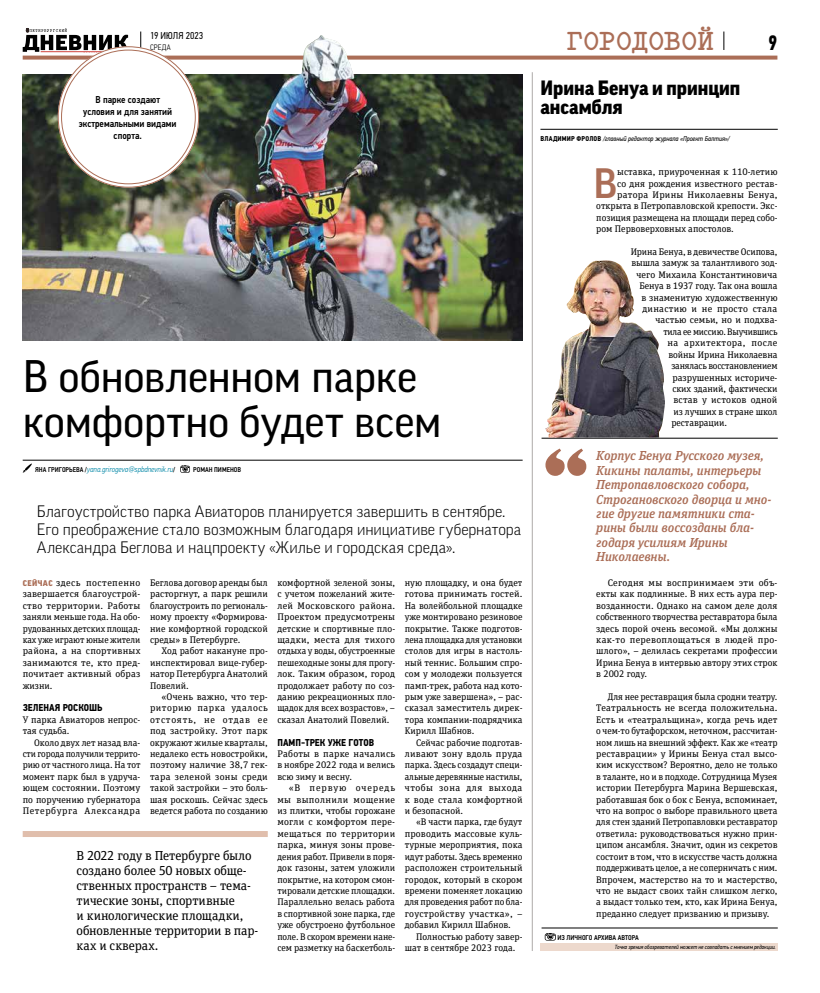
<style>
.page{position:relative;width:820px;height:993px;background:#fff}
.page>*{position:absolute;margin:0;border:0;box-sizing:border-box;transform-origin:0 0}
.t1{font:44px/45px "Good Pro";letter-spacing:-.005em;color:#000}
.t2{font:500 40.9px "Good Pro";color:#ab6e57}
.t3{font:700 26px "Elementa Pro";letter-spacing:.015em;color:#ab6e57}
.t4{font:700 21px "PF Din Text Cond Pro";color:#000;scale:.9 1}
.t5{font:900 20px/19px "Good Pro";color:#000}
.t6{font:300 16px/18px "Good Pro";color:#000}
.t7{font:italic 500 13px/14.4px "FF Unit Slab Pro";letter-spacing:-.01em;color:#ab6e57}
.t8{font:13px/15px "FF Unit Slab Pro";letter-spacing:-.005em;color:#000}
.t9{font:500 10px/12px "PF Din Text Cond Pro";color:#000;text-align:center}
.t10{font:700 10px "PF Din Text Cond Pro";color:#000}
.t11{font:10px "PF Din Text Cond Pro";letter-spacing:.005em;color:#000}
.t12{font:9.5px/11.4px "FF Unit Slab Pro";color:#000;text-align:justify}
.t13{font:9.5px "FF Unit Slab Pro";letter-spacing:-.02em;color:#000}
.t14{font:9.5px "FF Unit Slab Pro";letter-spacing:.02em;color:#000}
.t15{font:9.5px "FF Unit Slab Pro";letter-spacing:.025em;color:#000}
.t16{font:9.5px "FF Unit Slab Pro";letter-spacing:.035em;color:#000}
.t17{font:italic 300 8px "PF Din Text Cond Pro";color:#0086a6}
.t18{font:300 8px "PF Din Text Cond Pro";letter-spacing:.03em;color:#000}
.t19{font:italic 7px "PF Din Text Cond Pro";letter-spacing:-.01em;color:#000}
.t20{font:500 7px "PF Din Text Cond Pro";color:#000}
.t21{font:italic 6px "PF Din Text Cond Pro";letter-spacing:-.01em;color:#000}
.s1{font-weight:500;font-style:normal;font-size:7px;color:#000}
.s2{font-family:"Good Pro";font-weight:900;font-size:8px;color:#ab6e57}
.s3{font-weight:700;font-style:normal}
</style>
<div class="page">
<svg style="left:23px;top:28px;width:105px;height:24px"></svg>
<hr style="left:531px;top:72px;width:1px;height:878px;background:#adaaa9">
<hr style="left:540px;top:129px;width:237px;height:1px;background:#000">
<svg style="left:545px;top:448px;width:41px;height:27px"></svg>
<hr style="left:541px;top:437px;width:236px;height:1px;background:#000">
<div style="left:540px;top:943px;width:237px;height:7px;background:#edd9cd"></div>
<img style="left:545px;top:260px;width:119px;height:177px">
<hr style="left:541px;top:927px;width:236px;height:1px;background:#000">
<svg style="left:544px;top:933px;width:11px;height:7px"></svg>
<img style="left:23px;top:75px;width:499px;height:265px">
<hr style="left:23px;top:460px;width:499px;height:1px;background:#000">
<svg style="left:23px;top:463px;width:9px;height:9px"></svg>
<svg style="left:180px;top:465px;width:10px;height:7px"></svg>
<div style="left:23px;top:830px;width:245px;height:6px;background:#e0beac"></div>
<svg style="left:723px;top:32px;width:1px;height:18px"></svg>
<svg style="left:140px;top:32px;width:1px;height:15px"></svg>
<svg style="left:23px;top:56px;width:754px;height:4px;background:#b37d68"></svg>
<div style="left:60px;top:48px;width:137px;height:137px;background:#fff;border-radius:50%"></div>
<img style="left:276px;top:35px;width:101px;height:86px">
<p class="t11" style="left:150px;top:29px;width:55px">19 ИЮЛЯ 2023</p>
<p class="t18" style="left:150px;top:43px;width:22px">СРЕДА</p>
<p class="t9" style="left:79px;top:93px;width:99px">В парке создают условия и для занятий экстремальными видами спорта.</p>
<h1 class="t1" style="left:23px;top:353px;width:420px">В обновленном парке комфортно будет всем</h1>
<p class="t17" style="left:35px;top:464px;width:142px"><span class="s1">ЯНА ГРИГОРЬЕВА /</span>yana.grirogeva@spbdnevnik.ru<span class="s1">/</span></p>
<p class="t20" style="left:193px;top:465px;width:49px">РОМАН ПИМЕНОВ</p>
<h3 class="t6" style="left:37px;top:502px;width:485px">Благоустройство парка Авиаторов планируется завершить в сентябре.<br>Его преображение стало возможным благодаря инициативе губернатора<br>Александра Беглова и нацпроекту «Жилье и городская среда».</h3>
<p class="t12" style="left:23px;top:576px;width:119px"><span class="s2">СЕЙЧАС</span> здесь постепенно завершается благоустрой‑ ство территории. Работы заняли меньше года. На обо‑ рудованных детских площад‑ ках уже играют юные жители района, а на спортивных занимаются те, кто пред‑ почитает активный образ жизни.</p>
<p class="t10" style="left:23px;top:702px;width:81px">ЗЕЛЕНАЯ РОСКОШЬ</p>
<p class="t12" style="left:23px;top:713px;width:118px">У парка Авиаторов непрос&shy;тая судьба.</p>
<p class="t12" style="left:23px;top:736px;width:119px;text-indent:11px">Около двух лет назад вла‑ сти города получили террито‑ рию от частного лица. На тот момент парк был в удруча‑ ющем состоянии. Поэтому по поручению губернатора Петербурга Александра</p>
<p class="t12" style="left:150px;top:576px;width:119px">Беглова договор аренды был расторгнут, а парк решили благоустроить по региональ‑ ному проекту «Формирова‑ ние комфортной городской среды» в Петербурге.</p>
<p class="t12" style="left:150px;top:644px;width:119px;text-indent:11px">Ход работ накануне про‑ инспектировал вице-губер‑ натор Петербурга Анатолий Повелий.</p>
<p class="t12" style="left:150px;top:690px;width:119px;text-indent:11px">«Очень важно, что тер‑ риторию парка удалось отстоять, не отдав ее под застройку. Этот парк окружают жилые кварталы, недалеко есть новостройки, поэтому наличие 38,7 гек‑ тара зеленой зоны среди такой застройки – это боль‑ шая роскошь. Сейчас здесь ведется работа по созданию</p>
<h3 class="t8" style="left:77px;top:847px;width:183px">В 2022 году в Петербурге было создано более 50 новых обще‑ ственных пространств – тема‑ тические зоны, спортивные<br>и кинологические площадки, обновленные территории в пар‑ ках и скверах.</h3>
<p class="t12" style="left:277px;top:576px;width:119px">комфортной зеленой зоны, с учетом пожеланий жите‑ лей Московского района.<br>Проектом предусмотрены детские и спортивные пло‑ щадки, места для тихого отдыха у воды, обустроенные пешеходные зоны для прогу‑ лок. Таким образом, город продолжает работу по соз‑ данию рекреационных пло‑ щадок для всех возрастов», – сказал Анатолий Повелий.</p>
<p class="t10" style="left:277px;top:736px;width:98px">ПАМП-ТРЕК УЖЕ ГОТОВ</p>
<p class="t12" style="left:277px;top:747px;width:119px">Работы в парке начались в ноябре 2022 года и велись всю зиму и весну.</p>
<p class="t12" style="left:277px;top:781px;width:119px;text-indent:11px">«В первую очередь мы выполнили мощение из плитки, чтобы горожане могли с комфортом пере‑ мещаться по территории парка, минуя зоны прове‑ дения работ. Привели в поря‑ док газоны, затем уложили покрытие, на котором смон‑ тировали детские площадки.<br>Параллельно велась работа в спортивной зоне парка, где уже обустроено футбольное поле. В скором времени нане‑ сем разметку на баскетболь‑</p>
<p class="t12" style="left:404px;top:576px;width:119px">ную площадку, и она будет готова принимать гостей.<br>На волейбольной площадке уже монтировано резиновое покрытие. Также подготов‑ лена площадка для установки столов для игры в настоль‑ ный теннис. Большим спро‑ сом у молодежи пользуется памп-трек, работа над кото‑ рым уже завершена», – рас‑ сказал заместитель дирек‑ тора компании-подрядчика Кирилл Шабнов.</p>
<p class="t12" style="left:404px;top:736px;width:119px;text-indent:11px">Сейчас рабочие подготав‑ ливают зону вдоль пруда парка. Здесь создадут специ‑ альные деревянные настилы, чтобы зона для выхода к воде стала комфортной и безопасной.</p>
<p class="t12" style="left:404px;top:815px;width:119px;text-indent:11px">«В части парка, где будут проводить массовые куль‑ турные мероприятия, пока идут работы. Здесь временно расположен строительный городок, который в скором времени поменяет локацию для проведения работ по бла‑ гоустройству участка», – добавил Кирилл Шабнов.</p>
<p class="t12" style="left:404px;top:929px;width:119px;text-indent:11px">Полностью работу завер‑ шат в сентябре 2023 года.</p>
<h3 class="t3" style="left:566px;top:24px;width:149px">ГОРОДОВОЙ</h3>
<h3 class="t4" style="left:767px;top:30px;width:12px">9</h3>
<h3 class="t5" style="left:540px;top:79px;width:201px">Ирина Бенуа и принцип ансамбля</h3>
<p class="t19" style="left:540px;top:134px;width:191px"><span class="s3">ВЛАДИМИР ФРОЛОВ</span> /главный редактор журнала «Проект Балтия»/</p>
<h2 class="t2" style="left:593px;top:160px;width:25px">В</h2>
<p class="t12" style="left:617px;top:166px;width:162px">ыставка, приуроченная к 110‑летию</p>
<p class="t12" style="left:617px;top:177px;width:162px">со дня рождения известного рестав‑</p>
<p class="t14" style="left:617px;top:188px;width:162px">ратора Ирины Николаевны Бенуа,</p>
<p class="t12" style="left:596px;top:200px;width:183px">открыта в Петропавловской крепости. Экс‑</p>
<p class="t12" style="left:596px;top:211px;width:182px">позиция размещена на площади перед собо‑</p>
<p class="t12" style="left:596px;top:223px;width:139px">ром Первоверховных апостолов.</p>
<p class="t12" style="left:630px;top:245px;width:148px">Ирина Бенуа, в девичестве Осипова,</p>
<p class="t12" style="left:631px;top:257px;width:147px">вышла замуж за талантливого зод‑</p>
<p class="t12" style="left:636px;top:268px;width:142px">чего Михаила Константиновича</p>
<p class="t12" style="left:639px;top:280px;width:140px">Бенуа в 1937 году. Так она вошла</p>
<p class="t12" style="left:641px;top:291px;width:138px">в знаменитую художественную</p>
<p class="t15" style="left:642px;top:302px;width:136px">династию и не просто стала</p>
<p class="t12" style="left:655px;top:314px;width:123px">частью семьи, но и подхва‑</p>
<p class="t13" style="left:663px;top:325px;width:115px">тила ее миссию. Выучившись</p>
<p class="t16" style="left:667px;top:336px;width:111px">на архитектора, после</p>
<p class="t12" style="left:668px;top:348px;width:111px">войны Ирина Николаевна</p>
<p class="t13" style="left:671px;top:359px;width:108px">занялась восстановлением</p>
<p class="t12" style="left:672px;top:371px;width:106px">разрушенных историче‑</p>
<p class="t12" style="left:672px;top:382px;width:107px">ских зданий, фактически</p>
<p class="t12" style="left:673px;top:394px;width:106px">встав у истоков одной</p>
<p class="t12" style="left:673px;top:405px;width:106px">из лучших в стране школ</p>
<p class="t12" style="left:671px;top:416px;width:57px">реставрации.</p>
<h3 class="t7" style="left:596px;top:448px;width:177px">Корпус Бенуа Русского музея,<br>Кикины палаты, интерьеры<br>Петропавловского собора,<br>Строгановского дворца и мно‑ гие другие памятники ста‑ рины были воссозданы бла‑ годаря усилиям Ирины<br>Николаевны.</h3>
<p class="t12" style="left:596px;top:576px;width:183px;text-indent:11px">Сегодня мы воспринимаем эти объ‑ екты как подлинные. В них есть аура пер&shy;возданности. Однако на самом деле доля собственного творчества реставратора была здесь порой очень весомой. «Мы должны как‑то перевоплощаться в людей про‑ шлого», – делилась секретами профессии Ирина Бенуа в интервью автору этих строк в 2002 году.</p>
<p class="t12" style="left:596px;top:690px;width:183px;text-indent:11px">Для нее реставрация была сродни театру.<br>Театральность не всегда положительна.<br>Есть и «театральщина», когда речь идет о чем‑то бутафорском, неточном, рассчитан‑ ном лишь на внешний эффект. Как же «театр реставрации» у Ирины Бенуа стал высо‑ ким искусством? Вероятно, дело не только в таланте, но и в подходе. Сотрудница Музея истории Петербурга Марина Вершевская, работавшая бок о бок с Бенуа, вспоминает, что на вопрос о выборе правильного цвета для стен зданий Петропавловки реставратор ответила: руководствоваться нужно прин‑ ципом ансамбля. Значит, один из секретов состоит в том, что в искусстве часть должна поддерживать целое, а не соперничать с ним.<br>Впрочем, мастерство на то и мастерство, что не выдаст своих тайн слишком легко, а выдаст только тем, кто, как Ирина Бенуа, преданно следует призванию и призыву.</p>
<p class="t20" style="left:557px;top:932px;width:83px">ИЗ ЛИЧНОГО АРХИВА АВТОРА</p>
<p class="t21" style="left:614px;top:943px;width:162px">Точка зрения обозревателей может не совпадать с мнением редакции.</p>
</div>
